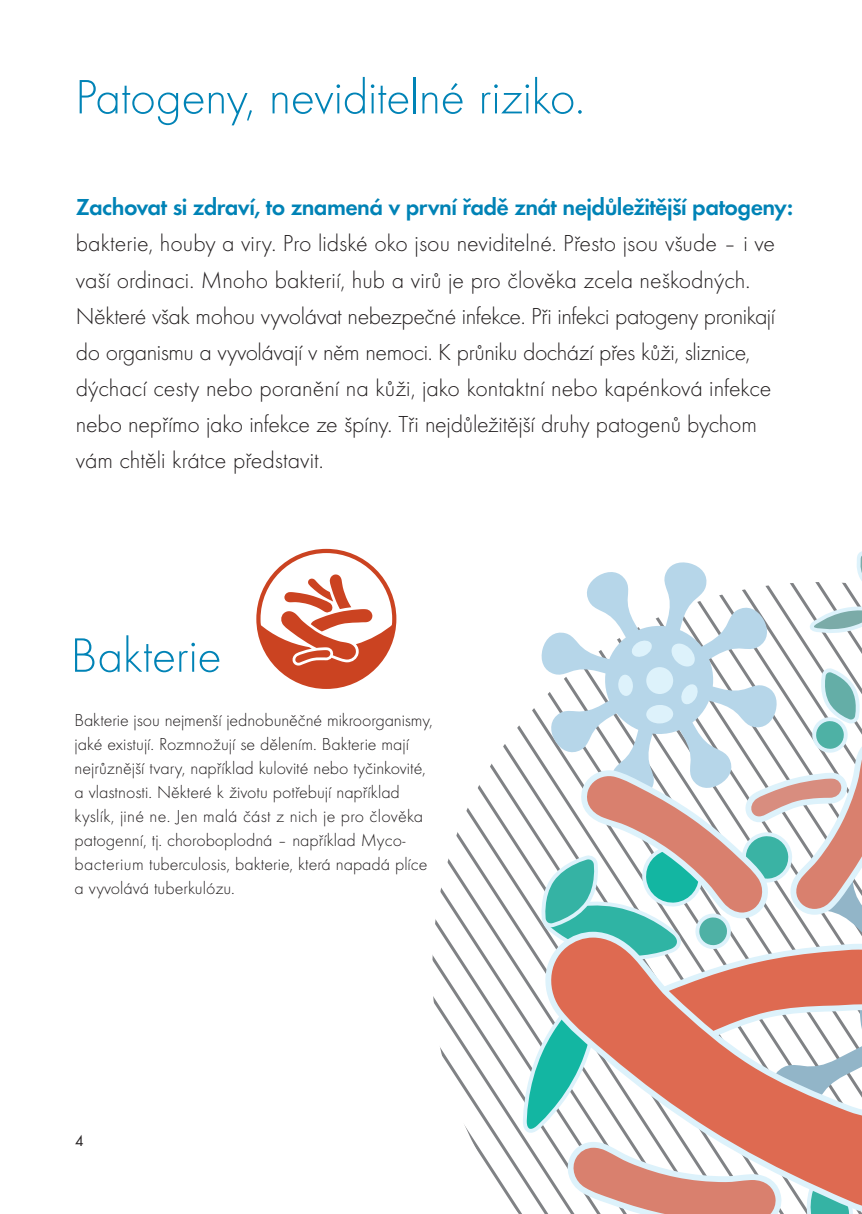
<style>
.page{position:relative;width:862px;height:1214px;background:#fff}
.page>*{position:absolute;margin:0;border:0;box-sizing:border-box;transform-origin:0 0}
.t1{font:300 50px "Futura";letter-spacing:-.005em;color:#0083b6}
.t2{font:300 24px/36px "Futura";letter-spacing:-.01em;color:#231f20}
.t3{font:24px "Futura Dem";letter-spacing:-.025em;color:#0083b6}
.t4{font:300 18px/24px "Futura";color:#231f20}
.t5{font:16px "Futura Boo";color:#231f20;scale:.96 1}
</style>
<div class="page">
<svg style="left:432px;top:725px;width:91px;height:488px"></svg>
<svg style="left:523px;top:551px;width:339px;height:662px"></svg>
<svg style="left:256px;top:549px;width:140px;height:140px"></svg>
<h1 class="t1" style="left:75px;top:65px;width:511px">Patogeny, neviditelné riziko.</h1>
<p class="t3" style="left:76px;top:190px;width:719px">Zachovat si zdraví, to znamená v první řadě znát nejdůležitější patogeny:</p>
<p class="t2" style="left:76px;top:225px;width:701px">bakterie, houby a viry. Pro lidské oko jsou neviditelné. Přesto jsou všude – i ve vaší ordinaci. Mnoho bakterií, hub a virů je pro člověka zcela neškodných.<br>Některé však mohou vyvolávat nebezpečné infekce. Při infekci patogeny pronikají do organismu a vyvolávají v něm nemoci. K průniku dochází přes kůži, sliznice, dýchací cesty nebo poranění na kůži, jako kontaktní nebo kapénková infekce nebo nepřímo jako infekce ze špíny. Tři nejdůležitější druhy patogenů bychom vám chtěli krátce představit.</p>
<h1 class="t1" style="left:71px;top:623px;width:153px">Bakterie</h1>
<p class="t4" style="left:75px;top:707px;width:360px">Bakterie jsou nejmenší jednobuněčné mikroorganismy, jaké existují. Rozmnožují se dělením. Bakterie mají nejrůznější tvary, například kulovité nebo tyčinkovité, a vlastnosti. Některé k životu potřebují například kyslík, jiné ne. Jen malá část z nich je pro člověka patogenní, tj. choroboplodná – například Myco&shy;bacterium tuberculosis, bakterie, která napadá plíce a vyvolává tuberkulózu.</p>
<p class="t5" style="left:75px;top:1129px;width:10px">4</p>
</div>
